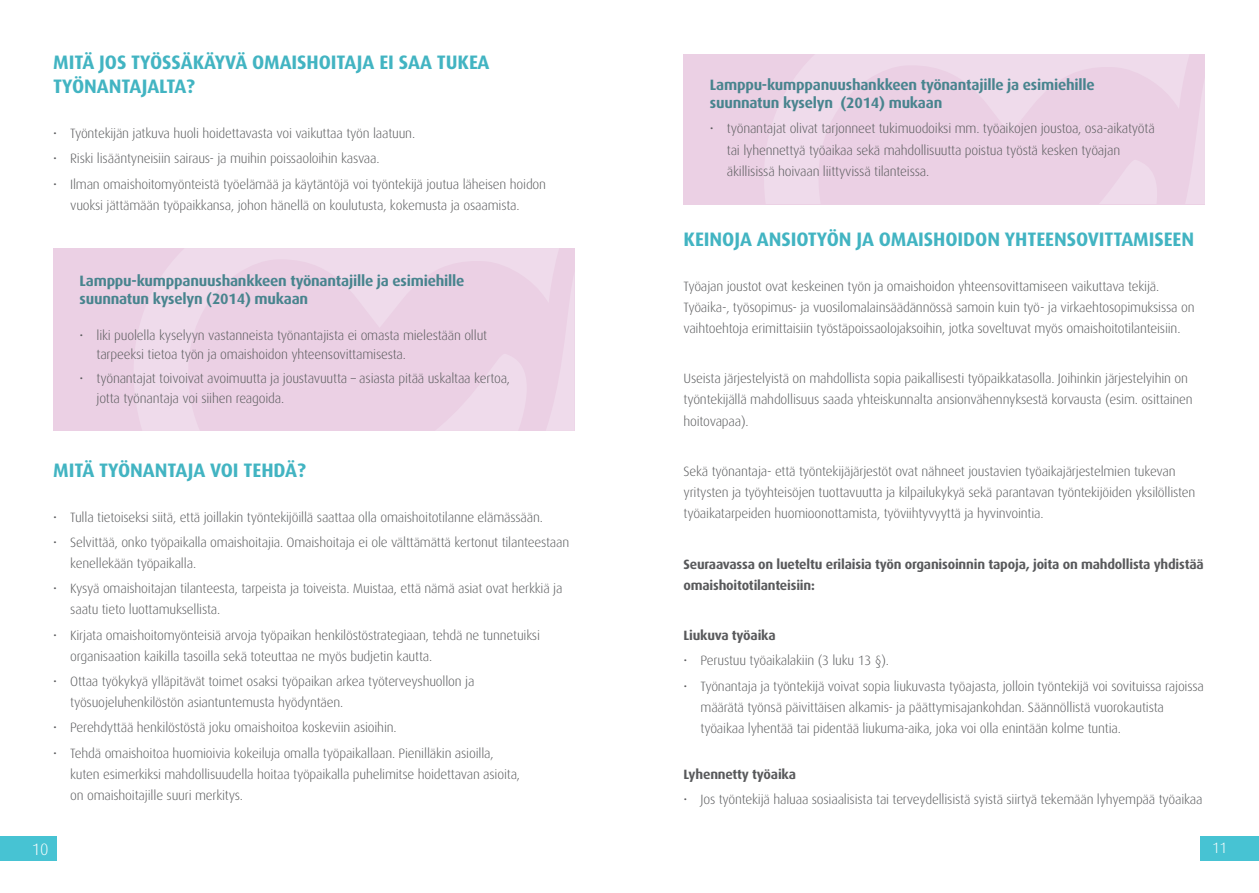
<style>
.page{position:relative;width:1259px;height:893px;background:#fff}
.page>*{position:absolute;margin:0;border:0;box-sizing:border-box;transform-origin:0 0}
.t1{font:700 19.5px/24px "Dax OT";letter-spacing:-.005em;color:#42b4c2}
.t2{font:300 16.5px "Dax OT";color:#fff}
.t3{font:700 15px/18px "Dax OT";letter-spacing:-.015em;color:#48848e}
.t4{font:300 15px "Dax OT";color:#fff}
.t5{font:300 13.5px/21px "Dax OT";letter-spacing:-.015em;color:#58595b}
.t6{font:700 13.5px/21px "Dax OT";letter-spacing:-.015em;color:#58595b}
</style>
<div class="page">
<div style="left:1200px;top:836px;width:59px;height:25px;background:#47c3d3"></div>
<div style="left:0;top:836px;width:57px;height:25px;background:#47c3d3"></div>
<div style="left:53px;top:248px;width:521px;height:183px;background:#ebd0e4"></div>
<svg style="left:559px;top:279px;width:15px;height:151px"></svg>
<svg style="left:134px;top:249px;width:425px;height:181px"></svg>
<div style="left:683px;top:54px;width:522px;height:150px;background:#ebd0e4"></div>
<svg style="left:1189px;top:87px;width:15px;height:117px"></svg>
<svg style="left:764px;top:54px;width:425px;height:150px"></svg>
<h1 class="t1" style="left:53px;top:47px;width:438px">MITÄ JOS TYÖSSÄKÄYVÄ OMAISHOITAJA EI SAA TUKEA<br>TYÖNANTAJALTA?</h1>
<p class="t5" style="left:53px;top:120px;width:363px">• Työntekijän jatkuva huoli hoidettavasta voi vaikuttaa työn laatuun.</p>
<p class="t5" style="left:53px;top:146px;width:328px">• Riski lisääntyneisiin sairaus- ja muihin poissaoloihin kasvaa.</p>
<p class="t5" style="left:70px;top:171px;width:477px;text-indent:-17px">• Ilman omaishoitomyönteistä työelämää ja käytäntöjä voi työntekijä joutua läheisen hoidon vuoksi jättämään työpaikkansa, johon hänellä on koulutusta, kokemusta ja osaamista.</p>
<p class="t3" style="left:80px;top:269px;width:386px">Lamppu-kumppanuushankkeen työnantajille ja esimiehille suunnatun kyselyn (2014) mukaan</p>
<p class="t5" style="left:97px;top:323px;width:392px;line-height:19.5px;text-indent:-17px">• liki puolella kyselyyn vastanneista työnantajista ei omasta mielestään ollut tarpeeksi tietoa työn ja omaishoidon yhteensovittamisesta.</p>
<p class="t5" style="left:97px;top:366px;width:415px;line-height:19.5px;text-indent:-17px">• työnantajat toivoivat avoimuutta ja joustavuutta – asiasta pitää uskaltaa kertoa, jotta työnantaja voi siihen reagoida.</p>
<h1 class="t1" style="left:53px;top:455px;width:254px">MITÄ TYÖNANTAJA VOI TEHDÄ?</h1>
<p class="t5" style="left:53px;top:504px;width:491px">• Tulla tietoiseksi siitä, että joillakin työntekijöillä saattaa olla omaishoitotilanne elämässään.</p>
<p class="t5" style="left:70px;top:530px;width:500px;text-indent:-17px">• Selvittää, onko työpaikalla omaishoitajia. Omaishoitaja ei ole välttämättä kertonut tilanteestaan kenellekään työpaikalla.</p>
<p class="t5" style="left:70px;top:576px;width:494px;text-indent:-17px">• Kysyä omaishoitajan tilanteesta, tarpeista ja toiveista. Muistaa, että nämä asiat ovat herkkiä ja saatu tieto luottamuksellista.</p>
<p class="t5" style="left:70px;top:622px;width:471px;text-indent:-17px">• Kirjata omaishoitomyönteisiä arvoja työpaikan henkilöstöstrategiaan, tehdä ne tunnetuiksi organisaation kaikilla tasoilla sekä toteuttaa ne myös budjetin kautta.</p>
<p class="t5" style="left:70px;top:668px;width:406px;text-indent:-17px">• Ottaa työkykyä ylläpitävät toimet osaksi työpaikan arkea työterveyshuollon ja työsuojeluhenkilöstön asiantuntemusta hyödyntäen.</p>
<p class="t5" style="left:53px;top:715px;width:345px">• Perehdyttää henkilöstöstä joku omaishoitoa koskeviin asioihin.</p>
<p class="t5" style="left:70px;top:740px;width:451px;text-indent:-17px">• Tehdä omaishoitoa huomioivia kokeiluja omalla työpaikallaan. Pienilläkin asioilla, kuten esimerkiksi mahdollisuudella hoitaa työpaikalla puhelimitse hoidettavan asioita, on omaishoitajille suuri merkitys.</p>
<p class="t3" style="left:710px;top:73px;width:386px">Lamppu-kumppanuushankkeen työnantajille ja esimiehille suunnatun kyselyn (2014) mukaan</p>
<p class="t5" style="left:727px;top:116px;width:429px;text-indent:-17px">• työnantajat olivat tarjonneet tukimuodoiksi mm. työaikojen joustoa, osa-aikatyötä tai lyhennettyä työaikaa sekä mahdollisuutta poistua työstä kesken työajan äkillisissä hoivaan liittyvissä tilanteissa.</p>
<h1 class="t1" style="left:683px;top:224px;width:512px">KEINOJA ANSIOTYÖN JA OMAISHOIDON YHTEENSOVITTAMISEEN</h1>
<p class="t5" style="left:683px;top:273px;width:512px">Työajan joustot ovat keskeinen työn ja omaishoidon yhteensovittamiseen vaikuttava tekijä.<br>Työaika-, työsopimus- ja vuosilomalainsäädännössä samoin kuin työ- ja virkaehtosopimuksissa on vaihtoehtoja erimittaisiin työstäpoissaolojaksoihin, jotka soveltuvat myös omaishoitotilanteisiin.</p>
<p class="t5" style="left:683px;top:366px;width:511px">Useista järjestelyistä on mahdollista sopia paikallisesti työpaikkatasolla. Joihinkin järjestelyihin on työntekijällä mahdollisuus saada yhteiskunnalta ansionvähennyksestä korvausta (esim. osittainen hoitovapaa).</p>
<p class="t5" style="left:683px;top:458px;width:513px">Sekä työnantaja- että työntekijäjärjestöt ovat nähneet joustavien työaikajärjestelmien tukevan yritysten ja työyhteisöjen tuottavuutta ja kilpailukykyä sekä parantavan työntekijöiden yksilöllisten työaikatarpeiden huomioonottamista, työviihtyvyyttä ja hyvinvointia.</p>
<p class="t6" style="left:683px;top:551px;width:522px">Seuraavassa on lueteltu erilaisia työn organisoinnin tapoja, joita on mahdollista yhdistää omaishoitotilanteisiin:</p>
<p class="t6" style="left:683px;top:622px;width:94px">Liukuva työaika</p>
<p class="t5" style="left:683px;top:648px;width:207px">• Perustuu työaikalakiin (3 luku 13 §).</p>
<p class="t5" style="left:700px;top:673px;width:505px;text-indent:-17px">• Työnantaja ja työntekijä voivat sopia liukuvasta työajasta, jolloin työntekijä voi sovituissa rajoissa määrätä työnsä päivittäisen alkamis- ja päättymisajankohdan. Säännöllistä vuorokautista työaikaa lyhentää tai pidentää liukuma-aika, joka voi olla enintään kolme tuntia.</p>
<p class="t6" style="left:683px;top:761px;width:114px">Lyhennetty työaika</p>
<p class="t5" style="left:683px;top:786px;width:521px">• Jos työntekijä haluaa sosiaalisista tai terveydellisistä syistä siirtyä tekemään lyhyempää työaikaa</p>
<p class="t2" style="left:32px;top:833px;width:18px">10</p>
<p class="t4" style="left:1212px;top:834px;width:17px">11</p>
</div>
